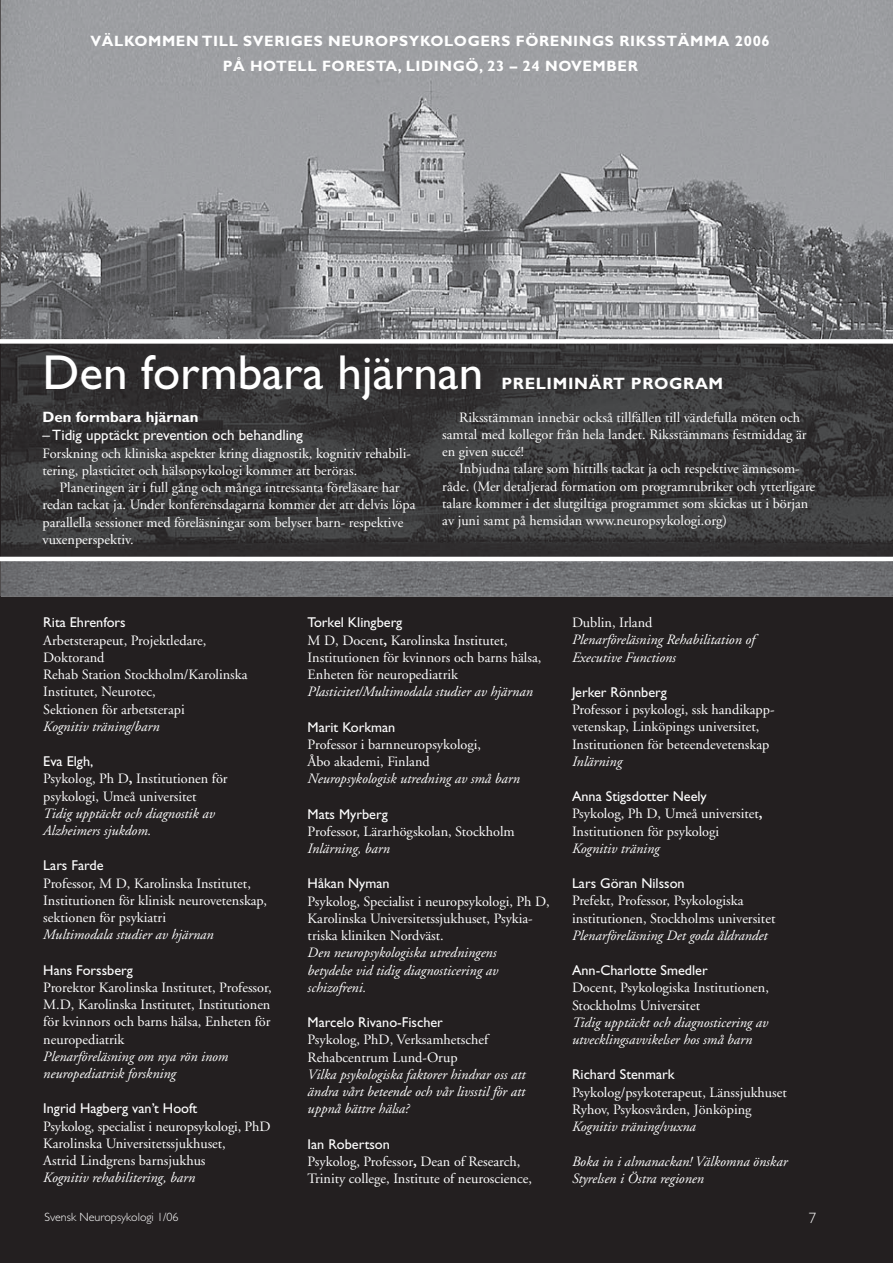
<style>
.page{position:relative;width:893px;height:1263px;background:#fff}
.page>*{position:absolute;margin:0;border:0;box-sizing:border-box;transform-origin:0 0}
.t1{font:49.2px "Gill Sans";color:#fff}
.t2{font:700 16.5px "Gill Sans";letter-spacing:.04em;color:#fff}
.t3{font:700 15px/25.2px "Gill Sans";letter-spacing:.04em;color:#fff;text-align:center}
.t4{font:15px "Gill Sans";color:#fff}
.t5{font:700 15px "Gill Sans";color:#fff}
.t6{font:300 15px "Gill Sans";color:#fff}
.t7{font:14.25px/17.2px "Adobe Garamond";color:#fff}
.t8{font:italic 14.25px/17.2px "Adobe Garamond";color:#fff}
.t9{font:14.25px "Gill Sans";color:#fff}
.t10{font:300 12px "Gill Sans";color:#fff}
.s1{font-weight:700}
</style>
<div class="page">
<div style="left:1px;top:597px;width:892px;height:666px;background:#231f20"></div>
<svg style="left:0;top:0;width:893px;height:597px;background:#909194"></svg>
<img style="left:1px;top:344px;width:892px;height:213px">
<hr style="left:0;top:341px;width:1px;height:218px;background:#231f20">
<div style="left:0;top:339px;width:893px;height:5px;background:#fff"></div>
<hr style="left:0;top:557px;width:893px;height:4px;background:#fff">
<p class="t3" style="left:91px;top:28px;width:681px">VÄLKOMMEN TILL SVERIGES NEUROPSYKOLOGERS FÖRENINGS RIKSSTÄMMA 2006<br>PÅ HOTELL FORESTA, LIDINGÖ, 23 – 24 NOVEMBER</p>
<h1 class="t1" style="left:43px;top:345px;width:442px">Den formbara hjärnan</h1>
<p class="t2" style="left:501px;top:374px;width:223px">PRELIMINÄRT PROGRAM</p>
<p class="t5" style="left:43px;top:408px;width:158px">Den formbara hjärnan</p>
<p class="t4" style="left:43px;top:427px;width:262px">– Tidig upptäckt prevention och behandling</p>
<p class="t7" style="left:43px;top:445px;width:370px">Forskning och kliniska aspekter kring diagnostik, kognitiv rehabili&shy;tering, plasticitet och hälsopsykologi kommer att beröras.</p>
<p class="t7" style="left:43px;top:479px;width:374px;text-indent:17px">Planeringen är i full gång och många intressanta föreläsare har redan tackat ja. Under konferensdagarna kommer det att delvis löpa parallella sessioner med föreläsningar som belyser barn- respektive vuxenperspektiv.</p>
<p class="t7" style="left:442px;top:409px;width:366px;text-indent:17px">Riksstämman innebär också tillfällen till värdefulla möten och samtal med kollegor från hela landet. Riksstämmans festmiddag är en given succé!</p>
<p class="t7" style="left:442px;top:461px;width:374px;text-indent:17px">Inbjudna talare som hittills tackat ja och respektive ämnesom&shy;råde. (Mer detaljerad formation om programrubriker och ytterligare talare kommer i det slutgiltiga programmet som skickas ut i början av juni samt på hemsidan www.neuropsykologi.org)</p>
<p class="t9" style="left:43px;top:614px;width:84px">Rita Ehrenfors</p>
<p class="t7" style="left:43px;top:632px;width:206px">Arbetsterapeut, Projektledare,<br>Doktorand<br>Rehab Station Stockholm/Karolinska<br>Institutet, Neurotec,<br>Sektionen för arbetsterapi</p>
<p class="t8" style="left:43px;top:718px;width:118px">Kognitiv träning/barn</p>
<p class="t9" style="left:43px;top:753px;width:51px">Eva Elgh,</p>
<p class="t7" style="left:43px;top:770px;width:186px">Psykolog, Ph D<span class="s1">,</span> Institutionen för psykologi, Umeå universitet</p>
<p class="t8" style="left:43px;top:805px;width:173px">Tidig upptäckt och diagnostik av<br>Alzheimers sjukdom.</p>
<p class="t9" style="left:43px;top:857px;width:62px">Lars Farde</p>
<p class="t7" style="left:43px;top:875px;width:225px">Professor, M D, Karolinska Institutet,<br>Institutionen för klinisk neurovetenskap, sektionen för psykiatri</p>
<p class="t8" style="left:43px;top:927px;width:172px">Multimodala studier av hjärnan</p>
<p class="t9" style="left:43px;top:961px;width:91px">Hans Forssberg</p>
<p class="t7" style="left:43px;top:979px;width:230px;text-align:justify">Prorektor Karolinska Institutet, Professor, M.D, Karolinska Institutet, Institutionen för kvinnors och barns hälsa, Enheten för neuropediatrik</p>
<p class="t8" style="left:43px;top:1048px;width:187px">Plenarföreläsning om nya rön inom neuropediatrisk forskning</p>
<p class="t9" style="left:43px;top:1100px;width:156px">Ingrid Hagberg van’t Hooft</p>
<p class="t7" style="left:43px;top:1118px;width:229px">Psykolog, specialist i neuropsykologi, PhD<br>Karolinska Universitetssjukhuset,<br>Astrid Lindgrens barnsjukhus</p>
<p class="t8" style="left:43px;top:1170px;width:154px">Kognitiv rehabilitering, barn</p>
<p class="t9" style="left:308px;top:614px;width:96px">Torkel Klingberg</p>
<p class="t7" style="left:308px;top:632px;width:235px">M D, Docent<span class="s1">,</span> Karolinska Institutet,<br>Institutionen för kvinnors och barns hälsa,<br>Enheten för neuropediatrik</p>
<p class="t8" style="left:308px;top:684px;width:227px">Plasticitet/Multimodala studier av hjärnan</p>
<p class="t9" style="left:308px;top:718px;width:89px">Marit Korkman</p>
<p class="t7" style="left:308px;top:736px;width:175px">Professor i barnneuropsykologi,<br>Åbo akademi, Finland</p>
<p class="t8" style="left:308px;top:771px;width:214px">Neuropsykologisk utredning av små barn</p>
<p class="t9" style="left:308px;top:805px;width:82px">Mats Myrberg</p>
<p class="t7" style="left:308px;top:823px;width:209px">Professor, Lärarhögskolan, Stockholm</p>
<p class="t8" style="left:308px;top:840px;width:84px">Inlärning, barn</p>
<p class="t9" style="left:308px;top:875px;width:84px">Håkan Nyman</p>
<p class="t7" style="left:308px;top:893px;width:244px">Psykolog, Specialist i neuropsykologi, Ph D,<br>Karolinska Universitetssjukhuset, Psykia&shy;triska kliniken Nordväst.</p>
<p class="t8" style="left:308px;top:945px;width:192px;text-align:justify">Den neuropsykologiska utredningens betydelse vid tidig diagnosticering av schizofreni.</p>
<p class="t9" style="left:308px;top:1014px;width:137px">Marcelo Rivano-Fischer</p>
<p class="t7" style="left:308px;top:1031px;width:182px">Psykolog, PhD, Verksamhetschef<br>Rehabcentrum Lund-Orup</p>
<p class="t8" style="left:308px;top:1066px;width:219px;text-align:justify">Vilka psykologiska faktorer hindrar oss att ändra vårt beteende och vår livsstil för att uppnå bättre hälsa?</p>
<p class="t9" style="left:308px;top:1135px;width:84px">Ian Robertson</p>
<p class="t7" style="left:308px;top:1153px;width:226px">Psykolog, Professor<span class="s1">,</span> Dean of Research,<br>Trinity college, Institute of neuroscience,</p>
<p class="t7" style="left:572px;top:614px;width:82px">Dublin, Irland</p>
<p class="t8" style="left:572px;top:632px;width:184px">Plenarföreläsning Rehabilitation of<br>Executive Functions</p>
<p class="t9" style="left:572px;top:684px;width:96px">Jerker Rönnberg</p>
<p class="t7" style="left:572px;top:701px;width:204px">Professor i psykologi, ssk handikapp&shy;vetenskap, Linköpings universitet,<br>Institutionen för beteendevetenskap</p>
<p class="t8" style="left:572px;top:753px;width:52px">Inlärning</p>
<p class="t9" style="left:572px;top:788px;width:136px">Anna Stigsdotter Neely</p>
<p class="t7" style="left:572px;top:805px;width:192px">Psykolog, Ph D, Umeå universitet<span class="s1">,<br></span>Institutionen för psykologi</p>
<p class="t8" style="left:572px;top:840px;width:89px">Kognitiv träning</p>
<p class="t9" style="left:572px;top:875px;width:114px">Lars Göran Nilsson</p>
<p class="t7" style="left:572px;top:892px;width:205px">Prefekt, Professor, Psykologiska institutionen, Stockholms universitet</p>
<p class="t8" style="left:572px;top:927px;width:197px">Plenarföreläsning Det goda åldrandet</p>
<p class="t9" style="left:572px;top:962px;width:137px">Ann-Charlotte Smedler</p>
<p class="t7" style="left:572px;top:979px;width:198px">Docent, Psykologiska Institutionen,<br>Stockholms Universitet</p>
<p class="t8" style="left:572px;top:1014px;width:198px">Tidig upptäckt och diagnosticering av utvecklingsavvikelser hos små barn</p>
<p class="t9" style="left:572px;top:1066px;width:104px">Richard Stenmark</p>
<p class="t7" style="left:572px;top:1084px;width:216px">Psykolog/psykoterapeut, Länssjukhuset<br>Ryhov, Psykosvården, Jönköping</p>
<p class="t8" style="left:572px;top:1118px;width:125px">Kognitiv träning/vuxna</p>
<p class="t8" style="left:572px;top:1153px;width:217px">Boka in i almanackan! Välkomna önskar<br>Styrelsen i Östra regionen</p>
<p class="t10" style="left:45px;top:1210px;width:136px">Svensk Neuropsykologi 1/06</p>
<p class="t6" style="left:809px;top:1210px;width:9px">7</p>
</div>
